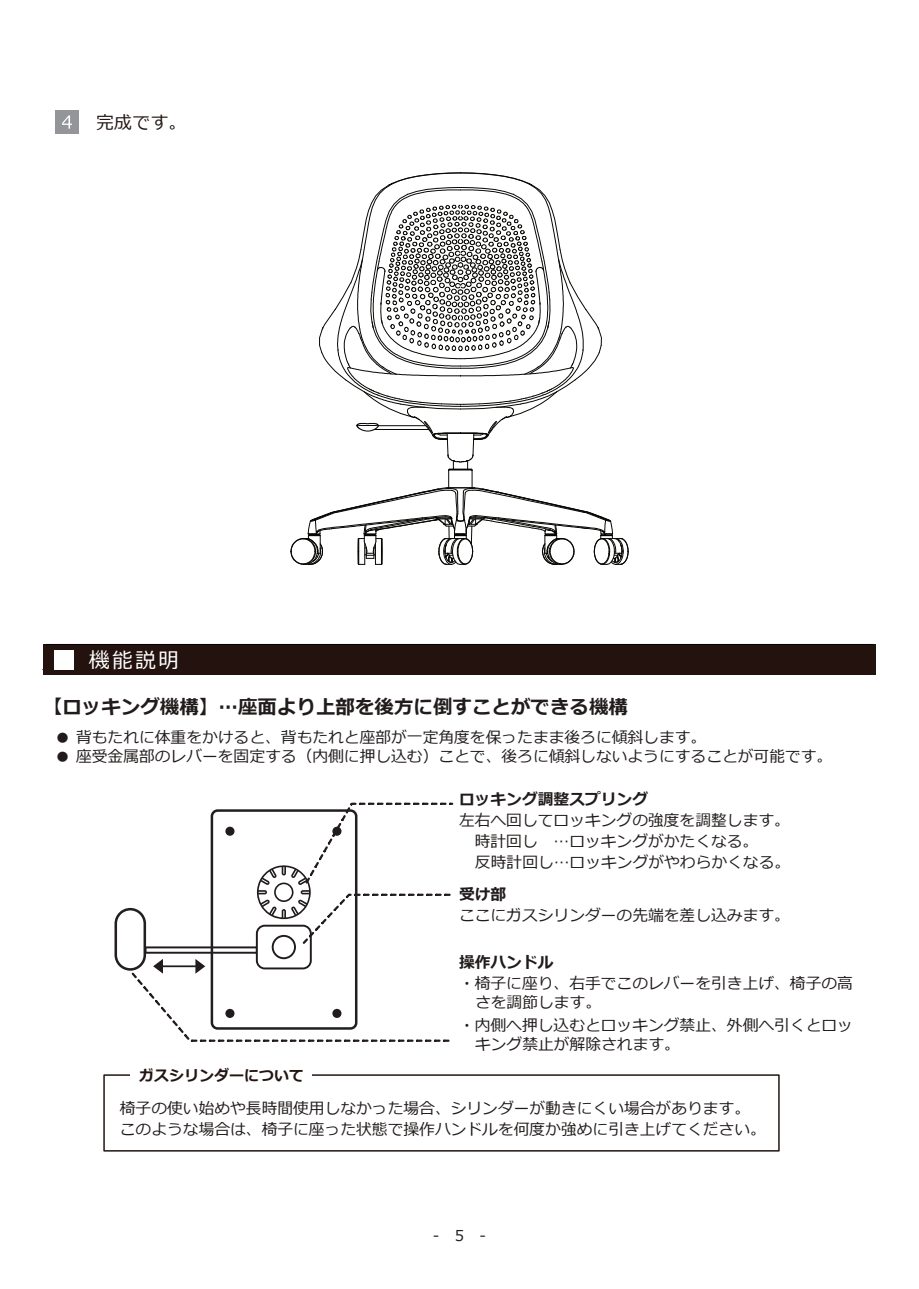
<style>
.page{position:relative;width:919px;height:1289px;background:#fff}
.page>*{position:absolute;margin:0;border:0;box-sizing:border-box;transform-origin:0 0}
.t1{font:21px "Meiryo";color:#fff}
.t2{font:700 19.5px "Meiryo";color:#211c1b}
.t3{font:18px "Meiryo";color:#221512}
.t4{font:15.75px/21px "Meiryo";color:#211c1b}
.t5{font:700 15.75px "Meiryo";color:#211c1b}
.t6{font:700 15px "Meiryo";color:#221512}
.t7{font:15px "Meiryo";color:#231f20}
</style>
<div class="page">
<div style="left:55px;top:110px;width:24px;height:24px;background:#939598"></div>
<svg style="left:62px;top:115px;width:10px;height:14px"></svg>
<svg style="left:290px;top:172px;width:339px;height:393px"></svg>
<hr style="left:43px;top:669px;width:826px;height:1px;background:#0b0805">
<div style="left:44px;top:644px;width:832px;height:31px;background:#23120e"></div>
<div style="left:54px;top:650px;width:19px;height:19px;background:#fff"></div>
<div style="left:103px;top:1074px;width:676px;height:77px;border:2px solid #221512"></div>
<div style="left:130px;top:1062px;width:182px;height:26px;background:#fff"></div>
<div style="left:114px;top:908px;width:32px;height:63px;border:3px solid #231f20;border-radius:15px"></div>
<svg style="left:130px;top:802px;width:324px;height:240px"></svg>
<hr style="left:46px;top:644px;width:826px;height:1px;background:#060403">
<p class="t3" style="left:96px;top:113px;width:92px">完成です。</p>
<h1 class="t1" style="left:89px;top:649px;width:92px">機能説明</h1>
<p class="t2" style="left:43px;top:697px;width:587px">【ロッキング機構】…座⾯より上部を後⽅に倒すことができる機構</p>
<p class="t4" style="left:55px;top:727px;width:653px">● 背もたれに体重をかけると、背もたれと座部が⼀定⾓度を保ったまま後ろに傾斜します。</p>
<p class="t4" style="left:55px;top:746px;width:779px">● 座受⾦属部のレバーを固定する（内側に押し込む）ことで、後ろに傾斜しないようにすることが可能です。</p>
<p class="t5" style="left:459px;top:791px;width:191px">ロッキング調整スプリング</p>
<p class="t4" style="left:475px;top:809px;width:317px;text-indent:-16px">左右へ回してロッキングの強度を調整します。時計回し …ロッキングがかたくなる。<br>反時計回し…ロッキングがやわらかくなる。</p>
<p class="t5" style="left:459px;top:886px;width:49px">受け部</p>
<p class="t4" style="left:459px;top:904px;width:332px">ここにガスシリンダーの先端を差し込みます。</p>
<p class="t5" style="left:459px;top:954px;width:96px">操作ハンドル</p>
<p class="t4" style="left:475px;top:974px;width:379px;line-height:18.9px;text-indent:-16px">・椅⼦に座り、右⼿でこのレバーを引き上げ、椅⼦の⾼さを調節します。</p>
<p class="t4" style="left:475px;top:1016px;width:379px;line-height:18.9px;text-indent:-16px">・内側へ押し込むとロッキング禁⽌、外側へ引くとロッキング禁⽌が解除されます。</p>
<p class="t6" style="left:139px;top:1068px;width:167px">ガスシリンダーについて</p>
<p class="t4" style="left:120px;top:1097px;width:647px">椅⼦の使い始めや⻑時間使⽤しなかった場合、シリンダーが動きにくい場合があります。このような場合は、椅⼦に座った状態で操作ハンドルを何度か強めに引き上げてください。</p>
<p class="t7" style="left:433px;top:1227px;width:55px">-5-</p>
</div>
